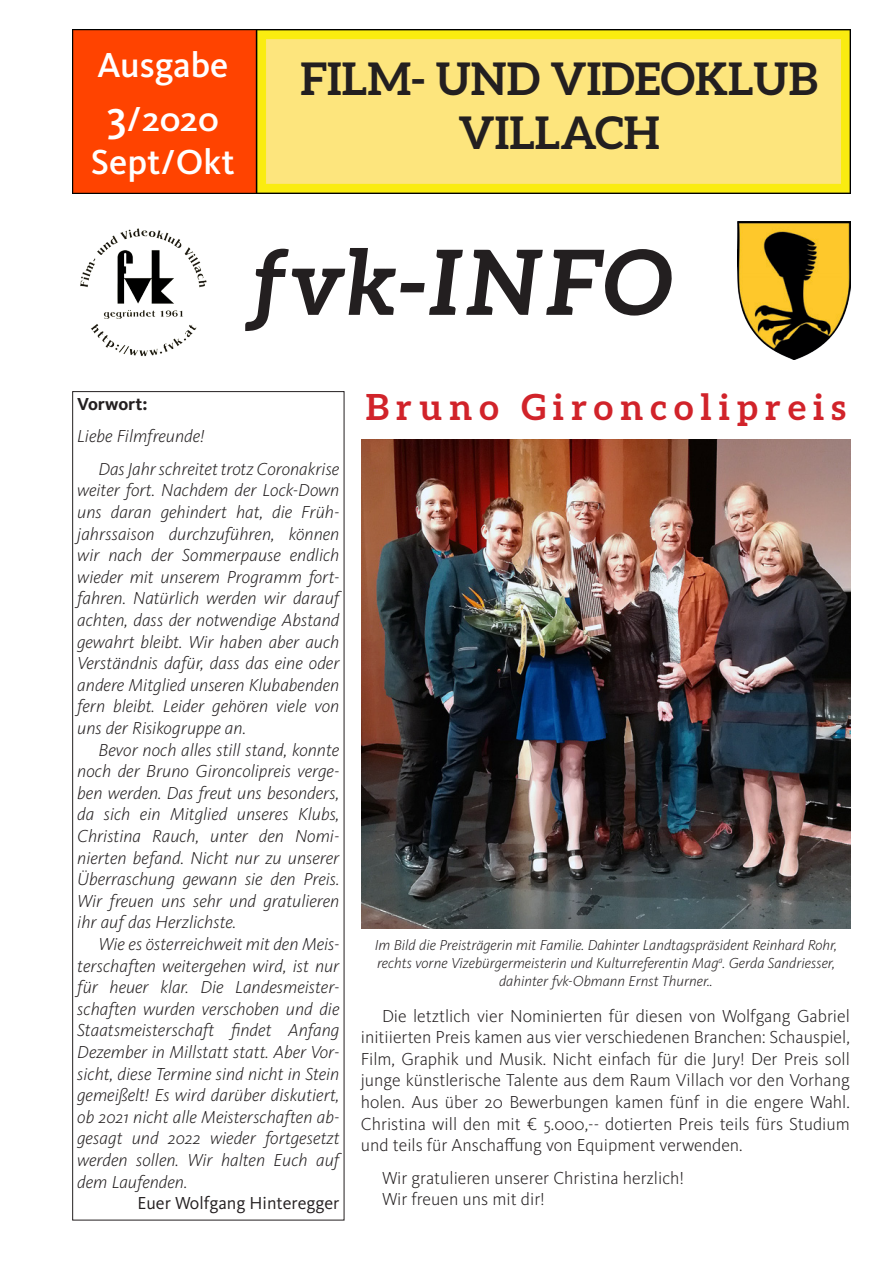
<style>
.page{position:relative;width:893px;height:1263px;background:#fff}
.page>*{position:absolute;margin:0;border:0;box-sizing:border-box;transform-origin:0 0}
.t1{font:italic 700 90px "Aleo";color:#231f20}
.t2{font:700 45px/54px "Aleo";color:#231f20;text-align:center}
.t3{font:500 36px/54px "Kievit OT";color:#fff}
.t4{font:700 36px "Aleo";letter-spacing:.2em;color:#d1232a}
.t5{font:italic 300 18px/21.6px "Kievit OT";color:#231f20;text-align:justify}
.t6{font:300 18px/21.6px "Kievit OT";color:#231f20;text-align:justify}
.t7{font:18px "Kievit OT";color:#231f20}
.t8{font:700 18px "Kievit OT";color:#231f20}
.t9{font:italic 300 15px/18px "Kievit OT";color:#231f20;text-align:center}
.s1{font-size:45px}
</style>
<div class="page">
<img style="left:72px;top:30px;width:778px;height:163px">
<img style="left:80px;top:228px;width:127px;height:129px">
<img style="left:737px;top:221px;width:113px;height:138px">
<img style="left:361px;top:440px;width:489px;height:489px">
<h3 class="t3" style="left:97px;top:38px;width:133px">Ausgabe<br><span class="s1">3</span>/2020</h3>
<h3 class="t3" style="left:91px;top:135px;width:145px">Sept/Okt</h3>
<h2 class="t2" style="left:301px;top:51px;width:519px">FILM- UND VIDEOKLUB<br>VILLACH</h2>
<h1 class="t1" style="left:249px;top:230px;width:426px">fvk-INFO</h1>
<p class="t8" style="left:77px;top:393px;width:72px">Vorwort:</p>
<p class="t5" style="left:77px;top:426px;width:129px">Liebe Filmfreunde!</p>
<p class="t5" style="left:77px;top:458px;width:264px;text-indent:21px">Das Jahr schreitet trotz Coronakrise weiter fort. Nachdem der Lock-Down uns daran gehindert hat, die Früh&shy;jahrssaison durchzuführen, können wir nach der Sommerpause endlich wieder mit unserem Programm fort&shy;fahren. Natürlich werden wir darauf achten, dass der notwendige Abstand gewahrt bleibt. Wir haben aber auch Verständnis dafür, dass das eine oder andere Mitglied unseren Klubabenden fern bleibt. Leider gehören viele von uns der Risikogruppe an.</p>
<p class="t5" style="left:77px;top:739px;width:264px;text-indent:21px">Bevor noch alles still stand, konnte noch der Bruno Gironcolipreis verge&shy;ben werden. Das freut uns besonders, da sich ein Mitglied unseres Klubs, Christina Rauch, unter den Nomi&shy;nierten befand. Nicht nur zu unserer Überraschung gewann sie den Preis.<br>Wir freuen uns sehr und gratulieren ihr auf das Herzlichste.</p>
<p class="t5" style="left:77px;top:933px;width:264px;text-indent:21px">Wie es österreichweit mit den Meis&shy;terschaften weitergehen wird, ist nur für heuer klar. Die Landesmeister&shy;schaften wurden verschoben und die Staatsmeisterschaft findet Anfang Dezember in Millstatt statt. Aber Vor&shy;sicht, diese Termine sind nicht in Stein gemeißelt! Es wird darüber diskutiert, ob 2021 nicht alle Meisterschaften ab&shy;gesagt und 2022 wieder fortgesetzt werden sollen. Wir halten Euch auf dem Laufenden.</p>
<p class="t7" style="left:137px;top:1193px;width:203px">Euer Wolfgang Hinteregger</p>
<p class="t4" style="left:366px;top:386px;width:482px">Bruno Gironcolipreis</p>
<p class="t9" style="left:375px;top:937px;width:464px">Im Bild die Preisträgerin mit Familie. Dahinter Landtagspräsident Reinhard Rohr, rechts vorne Vizebürgermeisterin und Kulturreferentin Mag<sup>a</sup>. Gerda Sandriesser, dahinter fvk-Obmann Ernst Thurner..</p>
<p class="t6" style="left:361px;top:1005px;width:491px;text-indent:21px">Die letztlich vier Nominierten für diesen von Wolfgang Gabriel initiierten Preis kamen aus vier verschiedenen Branchen: Schauspiel, Film, Graphik und Musik. Nicht einfach für die Jury! Der Preis soll junge künstlerische Talente aus dem Raum Villach vor den Vorhang holen. Aus über 20 Bewerbungen kamen fünf in die engere Wahl.<br>Christina will den mit € 5.000,-- dotierten Preis teils fürs Studium und teils für Anschaffung von Equipment verwenden.</p>
<p class="t6" style="left:382px;top:1167px;width:304px">Wir gratulieren unserer Christina herzlich!</p>
<p class="t6" style="left:382px;top:1189px;width:164px">Wir freuen uns mit dir!</p>
</div>
